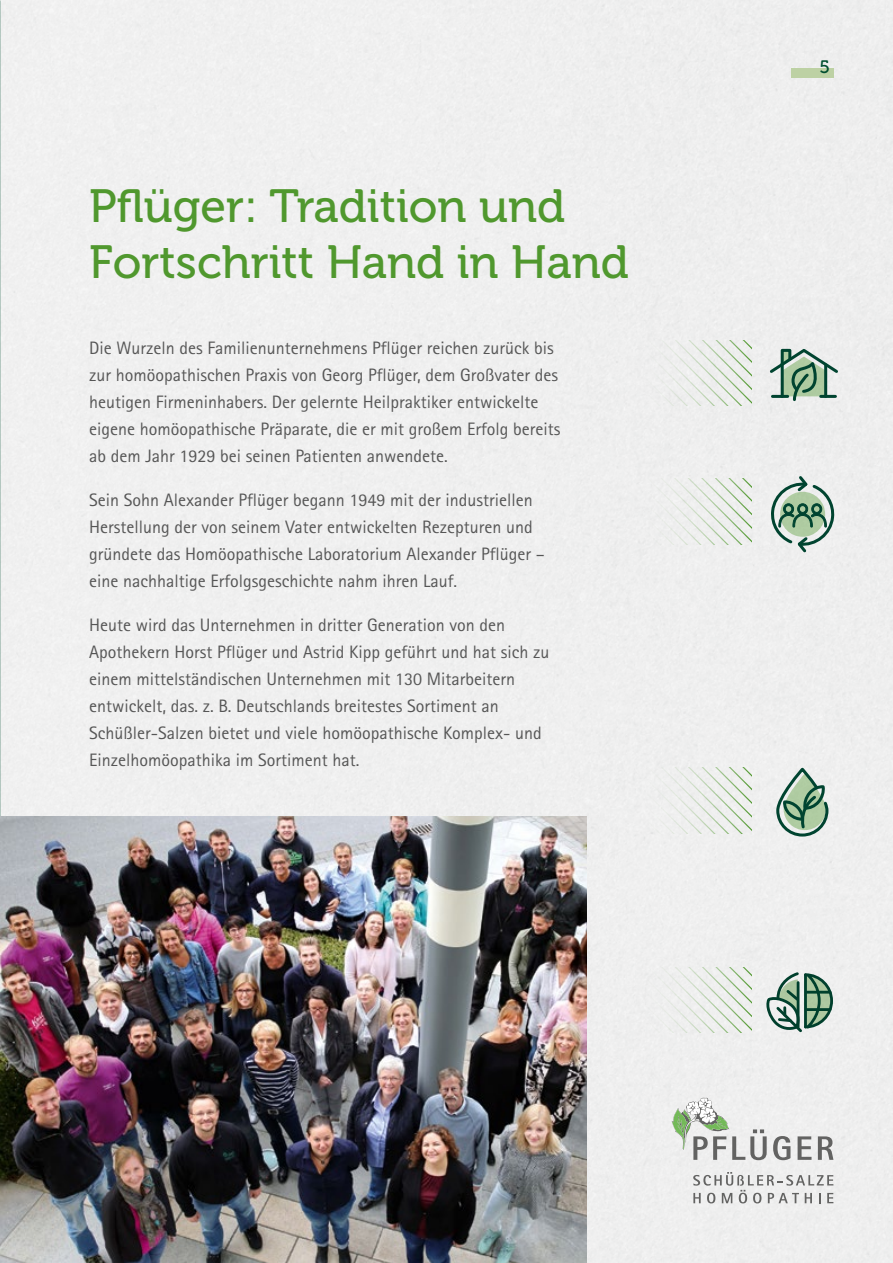
<style>
.page{position:relative;width:893px;height:1263px;background:#fff}
.page>*{position:absolute;margin:0;border:0;box-sizing:border-box;transform-origin:0 0}
.t1{font:46.5px/55.8px "Museo 500";color:#50982e}
.t2{font:18px/27px "Rotis Sans Serif";color:#565656}
.t3{font:18px "Museo 500";color:#004e30}
</style>
<div class="page">
<div style="left:1px;top:0;width:892px;height:1263px;background:#efefef"></div>
<img style="left:0;top:0;width:1px;height:1263px">
<div style="left:791px;top:68px;width:42px;height:9px;background:#bdd1a4"></div>
<svg style="left:773px;top:1136px;width:17px;height:24px"></svg>
<svg style="left:798px;top:1136px;width:13px;height:24px"></svg>
<svg style="left:818px;top:1136px;width:15px;height:24px"></svg>
<svg style="left:693px;top:1172px;width:140px;height:31px"></svg>
<svg style="left:672px;top:1098px;width:95px;height:62px"></svg>
<img style="left:0;top:816px;width:587px;height:447px">
<svg style="left:765px;top:970px;width:69px;height:65px"></svg>
<svg style="left:775px;top:769px;width:55px;height:75px"></svg>
<svg style="left:771px;top:473px;width:63px;height:79px"></svg>
<svg style="left:767px;top:347px;width:74px;height:56px;background:#acc1b2"></svg>
<hr style="left:772px;top:395px;width:16px;height:3px;background:#004430">
<hr style="left:821px;top:395px;width:14px;height:3px;background:#004430">
<svg style="left:629px;top:767px;width:123px;height:66px"></svg>
<svg style="left:629px;top:967px;width:123px;height:66px"></svg>
<svg style="left:629px;top:340px;width:123px;height:66px"></svg>
<svg style="left:629px;top:479px;width:123px;height:65px"></svg>
<h1 class="t1" style="left:89px;top:179px;width:541px">Pflüger: Tradition und<br>Fortschritt Hand in Hand</h1>
<p class="t2" style="left:89px;top:334px;width:473px">Die Wurzeln des Familienunternehmens Pflüger reichen zurück bis zur homöopathischen Praxis von Georg Pflüger, dem Großvater des heutigen Firmeninhabers. Der gelernte Heilpraktiker entwickelte eigene homöopathische Präparate, die er mit großem Erfolg bereits ab dem Jahr 1929 bei seinen Patienten anwendete.</p>
<p class="t2" style="left:89px;top:486px;width:457px">Sein Sohn Alexander Pflüger begann 1949 mit der industriellen Herstellung der von seinem Vater entwickelten Rezepturen und gründete das Homöopathische Laboratorium Alexander Pflüger – eine nachhaltige Erfolgsgeschichte nahm ihren Lauf.</p>
<p class="t2" style="left:89px;top:611px;width:462px">Heute wird das Unternehmen in dritter Generation von den Apothekern Horst Pflüger und Astrid Kipp geführt und hat sich zu einem mittelständischen Unternehmen mit 130 Mitarbeitern entwickelt, das. z. B. Deutschlands breitestes Sortiment an Schüßler-Salzen bietet und viele homöopathische Komplex- und Einzelhomöopathika im Sortiment hat.</p>
<p class="t3" style="left:819px;top:57px;width:12px">5</p>
</div>
